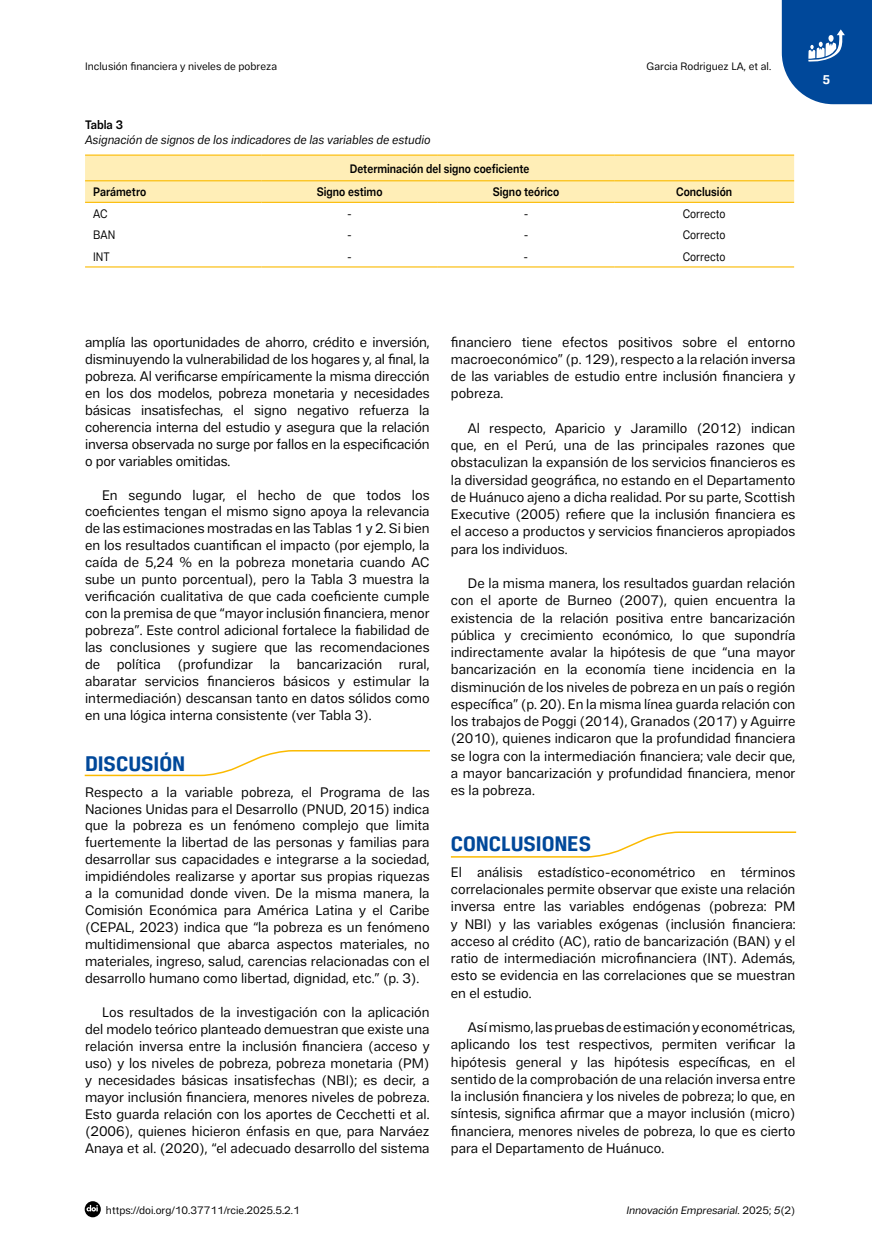
<style>
.page{position:relative;width:872px;height:1255px;background:#fff}
.page>*{position:absolute;margin:0;border:0;box-sizing:border-box;transform-origin:0 0}
.t1{font:700 22.5px "Breuer Text";letter-spacing:-.005em;color:#00489a}
.t2{font:13.5px/17px "Cabrion";color:#000;text-align:justify}
.t3{font:700 13.5px "Breuer Text";color:#fff}
.t4{font:600 12px "Cabrion";color:#000;scale:.9 1}
.t5{font:italic 12px "Cabrion";color:#000;scale:.95 1}
.t6{font:12px "Cabrion";color:#000;scale:.9 1}
.t7{font:600 12px "Cabrion";color:#000;scale:.95 1}
.t8{font:10.5px "Cabrion";color:#000}
.t9{font:italic 10.5px "Cabrion";color:#000}
.s1{font-style:normal}
</style>
<div class="page">
<svg style="left:782px;top:0;width:90px;height:104px;background:#1a5ba4"></svg>
<svg style="left:85px;top:1201px;width:16px;height:16px"></svg>
<div style="left:85px;top:156px;width:709px;height:46px;background:#ffeeb7"></div>
<hr style="left:85px;top:154px;width:176px;height:2px;background:#fbba00">
<hr style="left:261px;top:154px;width:177px;height:2px;background:#fbba00">
<hr style="left:438px;top:154px;width:176px;height:2px;background:#fbba00">
<hr style="left:614px;top:154px;width:180px;height:2px;background:#fbba00">
<hr style="left:85px;top:180px;width:176px;height:1px;background:#fbba00">
<hr style="left:261px;top:180px;width:177px;height:1px;background:#fbba00">
<hr style="left:438px;top:180px;width:176px;height:1px;background:#fbba00">
<hr style="left:614px;top:180px;width:180px;height:1px;background:#fbba00">
<hr style="left:85px;top:266px;width:176px;height:1px;background:#fbba00">
<hr style="left:261px;top:266px;width:177px;height:1px;background:#fbba00">
<hr style="left:438px;top:266px;width:176px;height:1px;background:#fbba00">
<hr style="left:614px;top:266px;width:180px;height:1px;background:#fbba00">
<hr style="left:85px;top:202px;width:176px;height:1px;background:#fbba00">
<hr style="left:261px;top:202px;width:177px;height:1px;background:#fbba00">
<hr style="left:438px;top:202px;width:176px;height:1px;background:#fbba00">
<hr style="left:614px;top:202px;width:180px;height:1px;background:#fbba00">
<svg style="left:84px;top:750px;width:346px;height:27px"></svg>
<svg style="left:450px;top:831px;width:347px;height:27px"></svg>
<p class="t8" style="left:85px;top:60px;width:193px">Inclusión financiera y niveles de pobreza</p>
<p class="t8" style="left:646px;top:60px;width:126px">Garcia Rodriguez LA, et al.</p>
<p class="t7" style="left:85px;top:117px;width:41px">Tabla 3</p>
<p class="t5" style="left:85px;top:133px;width:365px">Asignación de signos de los indicadores de las variables de estudio</p>
<p class="t4" style="left:350px;top:161px;width:201px">Determinación del signo coeficiente</p>
<p class="t4" style="left:93px;top:185px;width:60px">Parámetro</p>
<p class="t4" style="left:317px;top:185px;width:75px">Signo estimo</p>
<p class="t4" style="left:493px;top:185px;width:75px">Signo teórico</p>
<p class="t4" style="left:676px;top:185px;width:64px">Conclusión</p>
<p class="t6" style="left:93px;top:206px;width:18px">AC</p>
<p class="t6" style="left:347px;top:206px;width:7px">-</p>
<p class="t6" style="left:523px;top:206px;width:7px">-</p>
<p class="t6" style="left:682px;top:206px;width:49px">Correcto</p>
<p class="t6" style="left:93px;top:228px;width:26px">BAN</p>
<p class="t6" style="left:347px;top:228px;width:7px">-</p>
<p class="t6" style="left:523px;top:228px;width:7px">-</p>
<p class="t6" style="left:682px;top:228px;width:49px">Correcto</p>
<p class="t6" style="left:93px;top:249px;width:20px">INT</p>
<p class="t6" style="left:347px;top:249px;width:7px">-</p>
<p class="t6" style="left:523px;top:249px;width:7px">-</p>
<p class="t6" style="left:682px;top:249px;width:49px">Correcto</p>
<p class="t3" style="left:822px;top:72px;width:9px">5</p>
<p class="t2" style="left:85px;top:333px;width:346px">amplía las oportunidades de ahorro, crédito e inversión, disminuyendo la vulnerabilidad de los hogares y, al final, la pobreza. Al verificarse empíricamente la misma dirección en los dos modelos, pobreza monetaria y necesidades básicas insatisfechas, el signo negativo refuerza la coherencia interna del estudio y asegura que la relación inversa observada no surge por fallos en la especificación o por variables omitidas.</p>
<p class="t2" style="left:85px;top:486px;width:346px;text-indent:17px">En segundo lugar, el hecho de que todos los coeficientes tengan el mismo signo apoya la relevancia de las estimaciones mostradas en las Tablas 1 y 2. Si bien en los resultados cuantifican el impacto (por ejemplo, la caída de 5,24 % en la pobreza monetaria cuando AC sube un punto porcentual), pero la Tabla 3 muestra la verificación cualitativa de que cada coeficiente cumple con la premisa de que “mayor inclusión financiera, menor pobreza”. Este control adicional fortalece la fiabilidad de las conclusiones y sugiere que las recomendaciones de política (profundizar la bancarización rural, abaratar servicios financieros básicos y estimular la intermediación) descansan tanto en datos sólidos como en una lógica interna consistente (ver Tabla 3).</p>
<h1 class="t1" style="left:85px;top:751px;width:102px">DISCUSIÓN</h1>
<p class="t2" style="left:85px;top:783px;width:346px">Respecto a la variable pobreza, el Programa de las Naciones Unidas para el Desarrollo (PNUD, 2015) indica que la pobreza es un fenómeno complejo que limita fuertemente la libertad de las personas y familias para desarrollar sus capacidades e integrarse a la sociedad, impidiéndoles realizarse y aportar sus propias riquezas a la comunidad donde viven. De la misma manera, la Comisión Económica para América Latina y el Caribe (CEPAL, 2023) indica que “la pobreza es un fenómeno multidimensional que abarca aspectos materiales, no materiales, ingreso, salud, carencias relacionadas con el desarrollo humano como libertad, dignidad, etc.” (p. 3).</p>
<p class="t2" style="left:85px;top:1003px;width:346px;text-indent:17px">Los resultados de la investigación con la aplicación del modelo teórico planteado demuestran que existe una relación inversa entre la inclusión financiera (acceso y uso) y los niveles de pobreza, pobreza monetaria (PM) y necesidades básicas insatisfechas (NBI); es decir, a mayor inclusión financiera, menores niveles de pobreza.<br>Esto guarda relación con los aportes de Cecchetti et al. (2006), quienes hicieron énfasis en que, para Narváez Anaya et al. (2020), “el adecuado desarrollo del sistema</p>
<p class="t2" style="left:451px;top:333px;width:346px">financiero tiene efectos positivos sobre el entorno macroeconómico” (p. 129), respecto a la relación inversa de las variables de estudio entre inclusión financiera y pobreza.</p>
<p class="t2" style="left:451px;top:419px;width:346px;text-indent:17px">Al respecto, Aparicio y Jaramillo (2012) indican que, en el Perú, una de las principales razones que obstaculizan la expansión de los servicios financieros es la diversidad geográfica, no estando en el Departamento de Huánuco ajeno a dicha realidad. Por su parte, Scottish Executive (2005) refiere que la inclusión financiera es el acceso a productos y servicios financieros apropiados para los individuos.</p>
<p class="t2" style="left:451px;top:574px;width:346px;text-indent:17px">De la misma manera, los resultados guardan relación con el aporte de Burneo (2007), quien encuentra la existencia de la relación positiva entre bancarización pública y crecimiento económico, lo que supondría indirectamente avalar la hipótesis de que “una mayor bancarización en la economía tiene incidencia en la disminución de los niveles de pobreza en un país o región específica” (p. 20). En la misma línea guarda relación con los trabajos de Poggi (2014), Granados (2017) y Aguirre (2010), quienes indicaron que la profundidad financiera se logra con la intermediación financiera; vale decir que, a mayor bancarización y profundidad financiera, menor es la pobreza.</p>
<h1 class="t1" style="left:451px;top:831px;width:142px">CONCLUSIONES</h1>
<p class="t2" style="left:451px;top:863px;width:346px">El análisis estadístico-econométrico en términos correlacionales permite observar que existe una relación inversa entre las variables endógenas (pobreza: PM y NBI) y las variables exógenas (inclusión financiera: acceso al crédito (AC), ratio de bancarización (BAN) y el ratio de intermediación microfinanciera (INT). Además, esto se evidencia en las correlaciones que se muestran en el estudio.</p>
<p class="t2" style="left:451px;top:1018px;width:346px;text-indent:17px">Así mismo, las pruebas de estimación y econométricas, aplicando los test respectivos, permiten verificar la hipótesis general y las hipótesis específicas, en el sentido de la comprobación de una relación inversa entre la inclusión financiera y los niveles de pobreza; lo que, en síntesis, significa afirmar que a mayor inclusión (micro) financiera, menores niveles de pobreza, lo que es cierto para el Departamento de Huánuco.</p>
<p class="t8" style="left:106px;top:1203px;width:195px">https://doi.org/10.37711/rcie.2025.5.2.1</p>
<p class="t9" style="left:626px;top:1203px;width:171px">Innovación Empresarial<span class="s1">. 2025;</span> 5<span class="s1">(2)</span></p>
</div>
